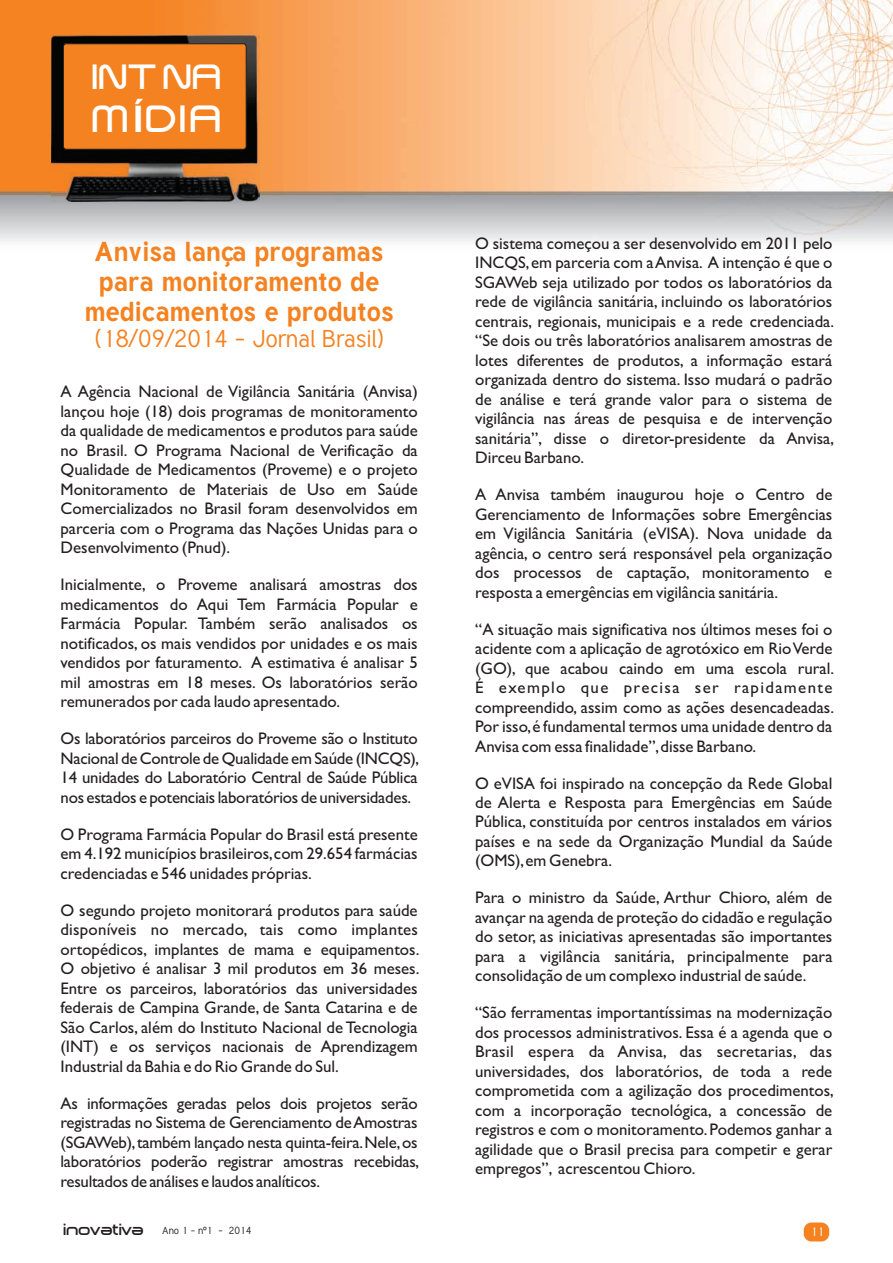
<style>
.page{position:relative;width:893px;height:1263px;background:#fff}
.page>*{position:absolute;margin:0;border:0;box-sizing:border-box;transform-origin:0 0}
.t1{font:36.75px "Dekers Bold";color:#fff}
.t2{font:33.9px "Dekers Bold";color:#fff}
.t3{font:700 27px/29.8px "Tuffy";color:#f58220;text-align:center}
.t4{font:24px "Tuffy";color:#f58220}
.t5{font:16.8px/19.5px "Gill Sans";color:#231f20;text-align:justify}
.t6{font:12px "Tuffy";color:#fff}
.t7{font:10.05px "Tuffy";color:#231f20}
.s1{font-family:"Arial";font-weight:700}
.s2{font-family:"Dekers Bold";font-size:15.75px}
.s3{font-family:"Arial"}
</style>
<div class="page">
<img style="left:0;top:0;width:584px;height:191px">
<div style="left:588px;top:0;width:23px;height:167px;background:#fdd6b3"></div>
<div style="left:611px;top:0;width:120px;height:178px;background:#fddbbd"></div>
<img style="left:646px;top:0;width:85px;height:175px">
<img style="left:691px;top:0;width:40px;height:164px">
<img style="left:700px;top:0;width:31px;height:158px">
<img style="left:711px;top:0;width:31px;height:144px">
<img style="left:742px;top:0;width:24px;height:39px">
<img style="left:766px;top:0;width:127px;height:32px">
<img style="left:783px;top:0;width:105px;height:32px">
<img style="left:731px;top:39px;width:26px;height:152px">
<img style="left:757px;top:32px;width:129px;height:159px">
<img style="left:779px;top:33px;width:107px;height:158px">
<img style="left:783px;top:34px;width:110px;height:157px">
<img style="left:794px;top:45px;width:99px;height:129px">
<img style="left:811px;top:60px;width:82px;height:95px">
<img style="left:827px;top:44px;width:66px;height:101px">
<img style="left:842px;top:35px;width:51px;height:96px">
<img style="left:852px;top:36px;width:41px;height:80px">
<div style="left:804px;top:1222px;width:25px;height:19px;background:#f58220;border-radius:8px"></div>
<img style="left:0;top:191px;width:893px;height:51px">
<img style="left:51px;top:35px;width:209px;height:166px">
<div style="left:63px;top:43px;width:184px;height:107px;background:#f58220;border:1px solid #231f20;border-radius:3px"></div>
<h2 class="t2" style="left:93px;top:64px;width:131px">INT NA</h2>
<h1 class="t1" style="left:93px;top:104px;width:131px">M<span class="s1">Í</span>DIA</h1>
<h3 class="t3" style="left:85px;top:238px;width:311px">Anvisa lança programas para monitoramento de medicamentos e produtos</h3>
<h3 class="t4" style="left:96px;top:328px;width:289px">(18/09/2014 - Jornal Brasil)</h3>
<p class="t5" style="left:61px;top:384px;width:359px">A Agência Nacional de Vigilância Sanitária (Anvisa) lançou hoje (18) dois programas de monitoramento da qualidade de medicamentos e produtos para saúde no Brasil. O Programa Nacional de Verificação da Qualidade de Medicamentos (Proveme) e o projeto Monitoramento de Materiais de Uso em Saúde Comercializados no Brasil foram desenvolvidos em parceria com o Programa das Nações Unidas para o Desenvolvimento (Pnud).</p>
<p class="t5" style="left:61px;top:577px;width:359px">Inicialmente, o Proveme analisará amostras dos medicamentos do Aqui Tem Farmácia Popular e Farmácia Popular. Também serão analisados os notificados, os mais vendidos por unidades e os mais vendidos por faturamento. A estimativa é analisar 5 mil amostras em 18 meses. Os laboratórios serão remunerados por cada laudo apresentado.</p>
<p class="t5" style="left:61px;top:731px;width:360px">Os laboratórios parceiros do Proveme são o Instituto Nacional de Controle de Qualidade em Saúde (INCQS), 14 unidades do Laboratório Central de Saúde Pública nos estados e potenciais laboratórios de universidades.</p>
<p class="t5" style="left:61px;top:826px;width:359px">O Programa Farmácia Popular do Brasil está presente em 4.192 municípios brasileiros, com 29.654 farmácias credenciadas e 546 unidades próprias.</p>
<p class="t5" style="left:60px;top:902px;width:360px">O segundo projeto monitorará produtos para saúde disponíveis no mercado, tais como implantes ortopédicos, implantes de mama e equipamentos.<br>O objetivo é analisar 3 mil produtos em 36 meses.<br>Entre os parceiros, laboratórios das universidades federais de Campina Grande, de Santa Catarina e de São Carlos, além do Instituto Nacional de Tecnologia (INT) e os serviços nacionais de Aprendizagem Industrial da Bahia e do Rio Grande do Sul.</p>
<p class="t5" style="left:60px;top:1095px;width:360px">As informações geradas pelos dois projetos serão registradas no Sistema de Gerenciamento de Amostras (SGAWeb), também lançado nesta quinta-feira. Nele, os laboratórios poderão registrar amostras recebidas, resultados de análises e laudos analíticos.</p>
<p class="t5" style="left:475px;top:235px;width:360px">O sistema começou a ser desenvolvido em 2011 pelo INCQS, em parceria com a Anvisa. A intenção é que o SGAWeb seja utilizado por todos os laboratórios da rede de vigilância sanitária, incluindo os laboratórios centrais, regionais, municipais e a rede credenciada. “Se dois ou três laboratórios analisarem amostras de lotes diferentes de produtos, a informação estará organizada dentro do sistema. Isso mudará o padrão de análise e terá grande valor para o sistema de vigilância nas áreas de pesquisa e de intervenção sanitária”, disse o diretor-presidente da Anvisa, Dirceu Barbano.</p>
<p class="t5" style="left:475px;top:486px;width:359px">A Anvisa também inaugurou hoje o Centro de Gerenciamento de Informações sobre Emergências em Vigilância Sanitária (eVISA). Nova unidade da agência, o centro será responsável pela organização dos processos de captação, monitoramento e resposta a emergências em vigilância sanitária.</p>
<p class="t5" style="left:475px;top:621px;width:360px">“A situação mais significativa nos últimos meses foi o acidente com a aplicação de agrotóxico em Rio Verde (GO), que acabou caindo em uma escola rural.<br>É exemplo que precisa ser rapidamente compreendido, assim como as ações desencadeadas.<br>Por isso, é fundamental termos uma unidade dentro da Anvisa com essa finalidade”, disse Barbano.</p>
<p class="t5" style="left:475px;top:775px;width:359px">O eVISA foi inspirado na concepção da Rede Global de Alerta e Resposta para Emergências em Saúde Pública, constituída por centros instalados em vários países e na sede da Organização Mundial da Saúde (OMS), em Genebra.</p>
<p class="t5" style="left:475px;top:890px;width:359px">Para o ministro da Saúde, Arthur Chioro, além de avançar na agenda de proteção do cidadão e regulação do setor, as iniciativas apresentadas são importantes para a vigilância sanitária, principalmente para consolidação de um complexo industrial de saúde.</p>
<p class="t5" style="left:475px;top:1005px;width:360px">“São ferramentas importantíssimas na modernização dos processos administrativos. Essa é a agenda que o Brasil espera da Anvisa, das secretarias, das universidades, dos laboratórios, de toda a rede comprometida com a agilização dos procedimentos, com a incorporação tecnológica, a concessão de registros e com o monitoramento. Podemos ganhar a agilidade que o Brasil precisa para competir e gerar empregos”, acrescentou Chioro.</p>
<p class="t7" style="left:64px;top:1226px;width:189px"><span class="s2">inovativa</span> Ano 1 - n<span class="s3">º</span>1 - 2014</p>
<p class="t6" style="left:811px;top:1226px;width:15px">11</p>
</div>
